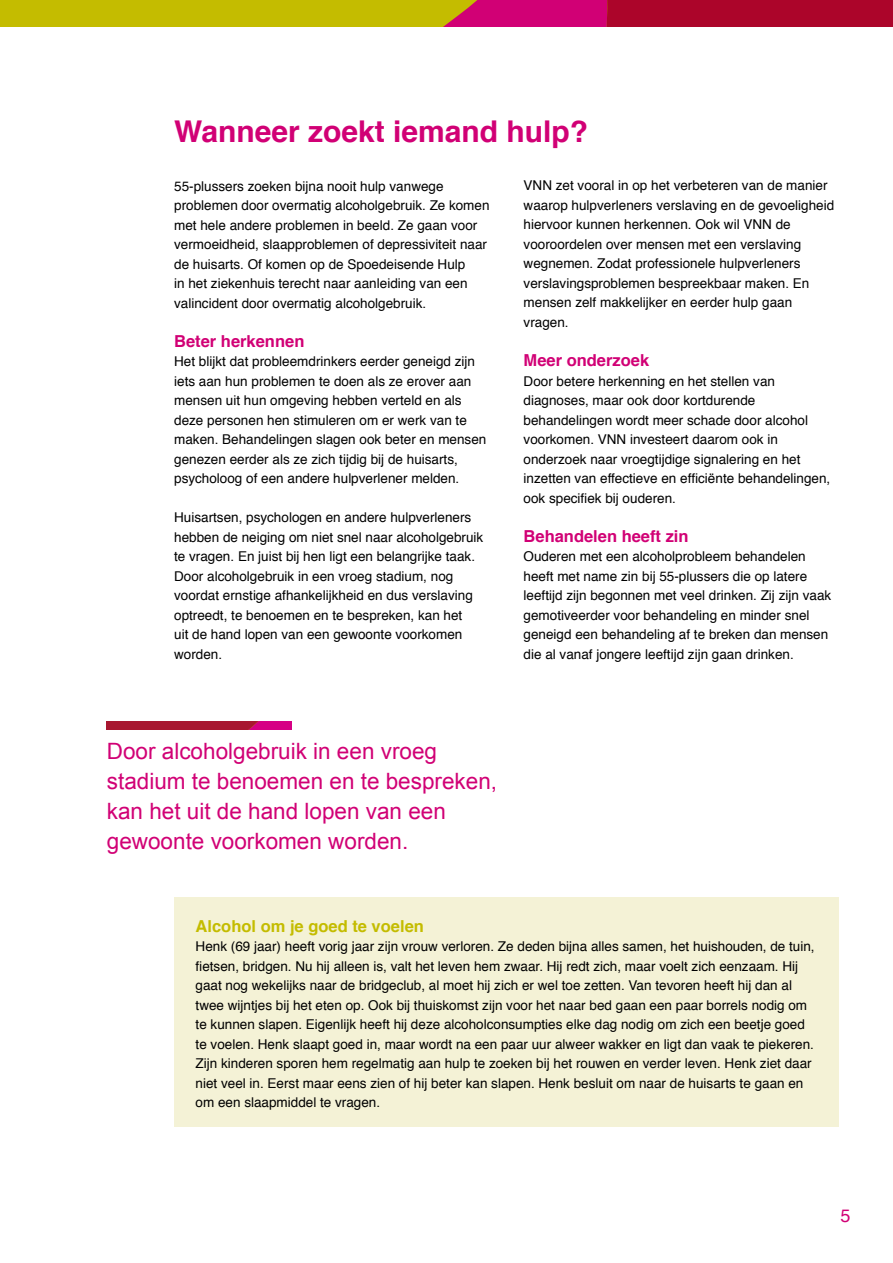
<style>
.page{position:relative;width:893px;height:1263px;background:#fff}
.page>*{position:absolute;margin:0;border:0;box-sizing:border-box;transform-origin:0 0}
.t1{font:700 30px "Helvetica";color:#d10075}
.t2{font:22.5px/30px "Arial";color:#d10075}
.t3{font:18px "Helvetica";color:#d10075}
.t4{font:700 16.5px "Helvetica";color:#d10075}
.t5{font:700 16.5px "Helvetica";color:#c4bc00}
.t6{font:13.5px/19.5px "Helvetica";color:#000}
</style>
<div class="page">
<div style="left:0;top:0;width:893px;height:27px;background:#c4bc00"></div>
<svg style="left:443px;top:0;width:450px;height:27px;background:#b90a40"></svg>
<svg style="left:107px;top:721px;width:185px;height:8px"></svg>
<div style="left:174px;top:897px;width:665px;height:230px;background:#f4f2d6"></div>
<h1 class="t1" style="left:174px;top:107px;width:415px">Wanneer zoekt iemand hulp?</h1>
<p class="t6" style="left:174px;top:176px;width:317px">55-plussers zoeken bijna nooit hulp vanwege problemen door overmatig alcoholgebruik. Ze komen met hele andere problemen in beeld. Ze gaan voor vermoeidheid, slaapproblemen of depressiviteit naar de huisarts. Of komen op de Spoedeisende Hulp<br>in het ziekenhuis terecht naar aanleiding van een valincident door overmatig alcoholgebruik.</p>
<p class="t4" style="left:174px;top:327px;width:132px">Beter herkennen</p>
<p class="t6" style="left:174px;top:352px;width:314px">Het blijkt dat probleemdrinkers eerder geneigd zijn iets aan hun problemen te doen als ze erover aan mensen uit hun omgeving hebben verteld en als deze personen hen stimuleren om er werk van te maken. Behandelingen slagen ook beter en mensen genezen eerder als ze zich tijdig bij de huisarts, psycholoog of een andere hulpverlener melden.</p>
<p class="t6" style="left:174px;top:508px;width:311px">Huisartsen, psychologen en andere hulpverleners hebben de neiging om niet snel naar alcoholgebruik te vragen. En juist bij hen ligt een belangrijke taak.<br>Door alcoholgebruik in een vroeg stadium, nog voordat ernstige afhankelijkheid en dus verslaving optreedt, te benoemen en te bespreken, kan het<br>uit de hand lopen van een gewoonte voorkomen worden.</p>
<p class="t6" style="left:524px;top:176px;width:312px">VNN zet vooral in op het verbeteren van de manier waarop hulpverleners verslaving en de gevoeligheid hiervoor kunnen herkennen. Ook wil VNN de vooroordelen over mensen met een verslaving wegnemen. Zodat professionele hulpverleners verslavingsproblemen bespreekbaar maken. En mensen zelf makkelijker en eerder hulp gaan vragen.</p>
<p class="t4" style="left:524px;top:347px;width:127px">Meer onderzoek</p>
<p class="t6" style="left:524px;top:371px;width:308px">Door betere herkenning en het stellen van diagnoses, maar ook door kortdurende behandelingen wordt meer schade door alcohol voorkomen. VNN investeert daarom ook in onderzoek naar vroegtijdige signalering en het inzetten van effectieve en efficiënte behandelingen, ook specifiek bij ouderen.</p>
<p class="t4" style="left:524px;top:522px;width:167px">Behandelen heeft zin</p>
<p class="t6" style="left:524px;top:547px;width:309px">Ouderen met een alcoholprobleem behandelen heeft met name zin bij 55-plussers die op latere leeftijd zijn begonnen met veel drinken. Zij zijn vaak gemotiveerder voor behandeling en minder snel geneigd een behandeling af te breken dan mensen die al vanaf jongere leeftijd zijn gaan drinken.</p>
<h2 class="t2" style="left:107px;top:736px;width:392px">Door alcoholgebruik in een vroeg stadium te benoemen en te bespreken, kan het uit de hand lopen van een gewoonte voorkomen worden.</h2>
<p class="t5" style="left:196px;top:912px;width:230px">Alcohol om je goed te voelen</p>
<p class="t6" style="left:196px;top:937px;width:621px">Henk (69 jaar) heeft vorig jaar zijn vrouw verloren. Ze deden bijna alles samen, het huishouden, de tuin, fietsen, bridgen. Nu hij alleen is, valt het leven hem zwaar. Hij redt zich, maar voelt zich eenzaam. Hij gaat nog wekelijks naar de bridgeclub, al moet hij zich er wel toe zetten. Van tevoren heeft hij dan al twee wijntjes bij het eten op. Ook bij thuiskomst zijn voor het naar bed gaan een paar borrels nodig om te kunnen slapen. Eigenlijk heeft hij deze alcoholconsumpties elke dag nodig om zich een beetje goed te voelen. Henk slaapt goed in, maar wordt na een paar uur alweer wakker en ligt dan vaak te piekeren.<br>Zijn kinderen sporen hem regelmatig aan hulp te zoeken bij het rouwen en verder leven. Henk ziet daar niet veel in. Eerst maar eens zien of hij beter kan slapen. Henk besluit om naar de huisarts te gaan en om een slaapmiddel te vragen.</p>
<h3 class="t3" style="left:840px;top:1202px;width:12px">5</h3>
</div>
